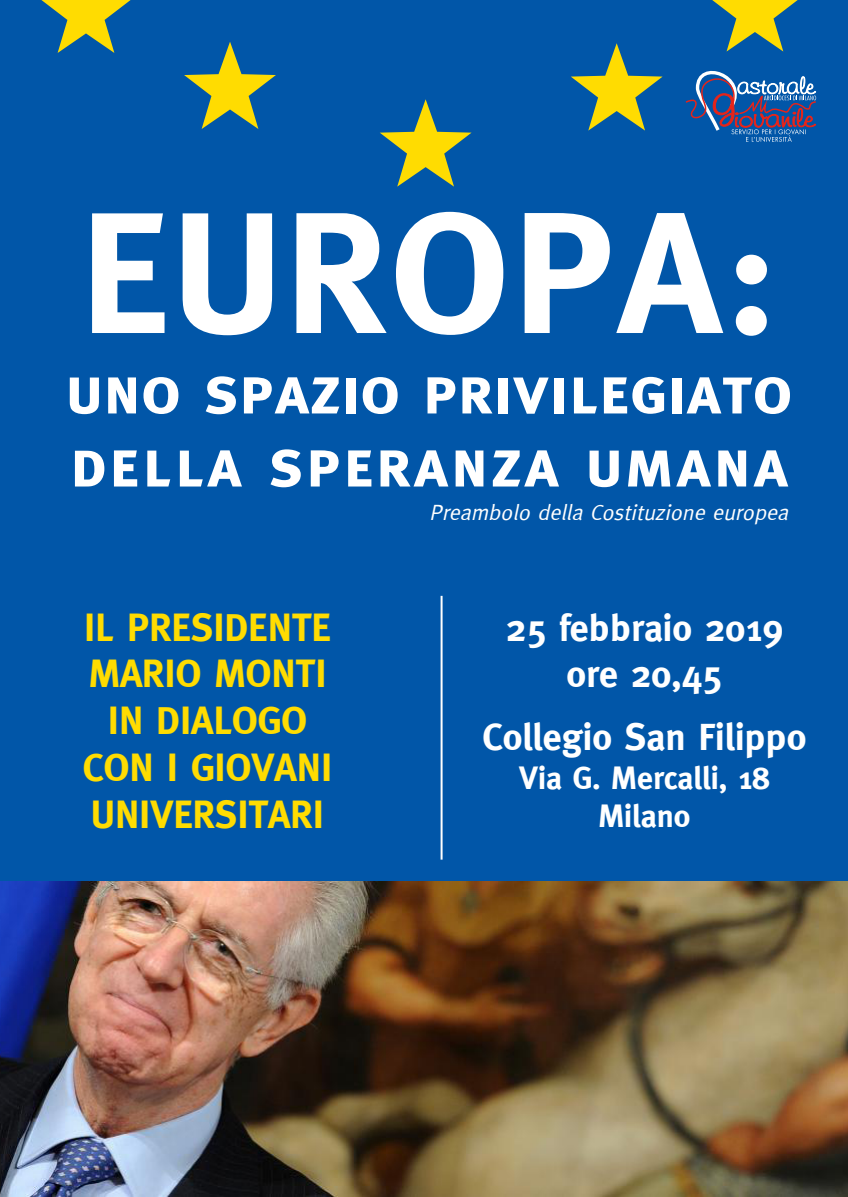
<style>
.page{position:relative;width:848px;height:1197px;background:#fff}
.page>*{position:absolute;margin:0;border:0;box-sizing:border-box;transform-origin:0 0}
.t1{font:172px "Meta Bold Caps";letter-spacing:.02em;color:#fff;scale:1.04 1}
.t2{font:67px "Meta Bold Caps";color:#fff}
.t3{font:67px "Meta Bold Caps";letter-spacing:.03em;color:#fff}
.t4{font:700 39px "Meta";color:#ffdc01}
.t5{font:700 38px "Meta";color:#fff}
.t6{font:700 32px "Meta";color:#fff}
.t7{font:italic 22px "Meta Normal";color:#fff}
</style>
<div class="page">
<div style="left:0;top:0;width:848px;height:895px;background:#0156a8"></div>
<svg style="left:571px;top:43px;width:91px;height:88px"></svg>
<svg style="left:184px;top:42px;width:92px;height:87px"></svg>
<svg style="left:685px;top:70px;width:132px;height:72px"></svg>
<img style="left:0;top:881px;width:848px;height:315px">
<svg style="left:712px;top:0;width:85px;height:52px"></svg>
<svg style="left:380px;top:99px;width:91px;height:88px"></svg>
<svg style="left:41px;top:0;width:90px;height:53px"></svg>
<hr style="left:440px;top:595px;width:2px;height:264px;background:#fff">
<p class="t1" style="left:80px;top:174px;width:673px">EUROPA:</p>
<p class="t2" style="left:66px;top:351px;width:728px">uno spazio privilegiato</p>
<p class="t3" style="left:70px;top:424px;width:719px">della speranza umana</p>
<p class="t4" style="left:84px;top:604px;width:248px">IL PRESIDENTE</p>
<p class="t4" style="left:89px;top:651px;width:239px">MARIO MONTI</p>
<p class="t4" style="left:108px;top:698px;width:201px">IN DIALOGO</p>
<p class="t4" style="left:83px;top:745px;width:251px">CON I GIOVANI</p>
<p class="t4" style="left:91px;top:791px;width:234px">UNIVERSITARI</p>
<p class="t7" style="left:429px;top:499px;width:366px">Preambolo della Costituzione europea</p>
<p class="t5" style="left:505px;top:605px;width:279px">25 febbraio 2019</p>
<p class="t5" style="left:566px;top:651px;width:157px">ore 20,45</p>
<p class="t5" style="left:482px;top:715px;width:325px">Collegio San Filippo</p>
<p class="t6" style="left:519px;top:759px;width:252px">Via G. Mercalli, 18</p>
<p class="t6" style="left:598px;top:797px;width:93px">Milano</p>
</div>
